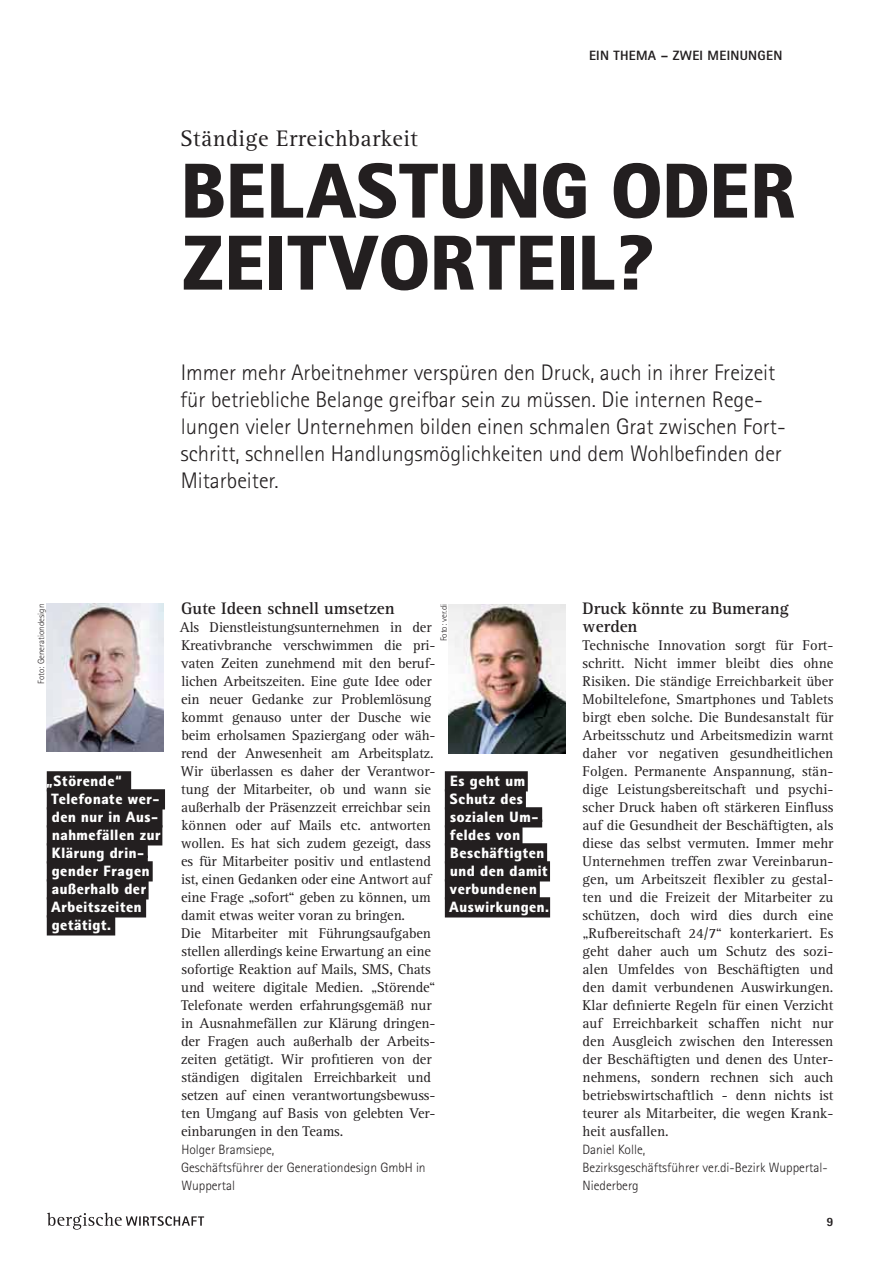
<style>
.page{position:relative;width:893px;height:1263px;background:#fff}
.page>*{position:absolute;margin:0;border:0;box-sizing:border-box;transform-origin:0 0}
.t1{font:900 78px/72px "Rotis II Sans Std";color:#231f20}
.t2{font:23.25px "Rotis Serif";letter-spacing:.02em;color:#231f20}
.t3{font:300 22.5px/27px "Rotis Sans Serif";color:#231f20}
.t4{font:700 17.25px/18px "Rotis Serif";color:#231f20}
.t5{font:900 15px/18px "Rotis II Sans Std";letter-spacing:.04em;color:#fff}
.t6{font:14.7px/18px "Rotis Serif";letter-spacing:-.01em;color:#231f20}
.t7{font:300 13.5px/18px "Rotis Sans Serif";color:#231f20}
.t8{font:800 13.5px "Rotis Sans Serif";letter-spacing:.02em;color:#231f20}
.t9{font:800 12.75px "Rotis Sans Serif";color:#231f20}
.t10{font:300 9px "Rotis Sans Serif";color:#231f20}
.s1{color:#231f20}
</style>
<div class="page">
<svg style="left:47px;top:1213px;width:157px;height:17px"></svg>
<img style="left:47px;top:604px;width:117px;height:148px">
<img style="left:449px;top:604px;width:117px;height:149px">
<div style="left:445px;top:771px;width:83px;height:20px;background:#231f20"></div>
<div style="left:445px;top:789px;width:81px;height:20px;background:#231f20"></div>
<div style="left:445px;top:807px;width:97px;height:20px;background:#231f20"></div>
<div style="left:445px;top:825px;width:77px;height:20px;background:#231f20"></div>
<div style="left:445px;top:843px;width:102px;height:20px;background:#231f20"></div>
<div style="left:445px;top:861px;width:105px;height:20px;background:#231f20"></div>
<div style="left:445px;top:879px;width:95px;height:20px;background:#231f20"></div>
<div style="left:445px;top:897px;width:105px;height:20px;background:#231f20"></div>
<div style="left:47px;top:771px;width:84px;height:20px;background:#231f20"></div>
<div style="left:47px;top:789px;width:118px;height:20px;background:#231f20"></div>
<div style="left:47px;top:807px;width:115px;height:20px;background:#231f20"></div>
<div style="left:47px;top:825px;width:115px;height:20px;background:#231f20"></div>
<div style="left:47px;top:843px;width:101px;height:20px;background:#231f20"></div>
<div style="left:47px;top:861px;width:106px;height:20px;background:#231f20"></div>
<div style="left:47px;top:879px;width:102px;height:20px;background:#231f20"></div>
<div style="left:47px;top:897px;width:99px;height:20px;background:#231f20"></div>
<div style="left:47px;top:915px;width:68px;height:20px;background:#231f20"></div>
<h2 class="t2" style="left:180px;top:129px;width:239px">Ständige Erreichbarkeit</h2>
<p class="t8" style="left:589px;top:50px;width:195px">EIN THEMA – ZWEI MEINUNGEN</p>
<h1 class="t1" style="left:181px;top:163px;width:616px">BELASTUNG ODER<br>ZEITVORTEIL?</h1>
<p class="t3" style="left:180px;top:361px;width:607px">Immer mehr Arbeitnehmer verspüren den Druck, auch in ihrer Freizeit für betriebliche Belange greifbar sein zu müssen. Die internen Rege&shy;lungen vieler Unternehmen bilden einen schmalen Grat zwischen Fort&shy;schritt, schnellen Handlungsmöglichkeiten und dem Wohlbefinden der Mitarbeiter.</p>
<p class="t10" style="left:38px;top:684px;width:81px;rotate:-90deg">Foto: Generationdesign</p>
<p class="t5" style="left:51px;top:773px;width:115px;text-indent:-5px">„Störende“<br>Telefonate wer-<span class="s1">. </span>den nur in Aus-<span class="s1">. </span>nahmefällen zur<br>Klärung drin-<span class="s1">. </span>gender Fragen außerhalb der<br>Arbeitszeiten getätigt.<span class="s1">.</span></p>
<p class="t4" style="left:181px;top:600px;width:215px">Gute Ideen schnell umsetzen</p>
<p class="t6" style="left:180px;top:619px;width:257px">Als Dienstleistungsunternehmen in der Kreativbranche verschwimmen die pri&shy;vaten Zeiten zunehmend mit den beruf&shy;lichen Arbeitszeiten. Eine gute Idee oder ein neuer Gedanke zur Problemlösung kommt genauso unter der Dusche wie beim erholsamen Spaziergang oder wäh&shy;rend der Anwesenheit am Arbeitsplatz.<br>Wir überlassen es daher der Verantwor&shy;tung der Mitarbeiter, ob und wann sie außerhalb der Präsenzzeit erreichbar sein können oder auf Mails etc. antworten wollen. Es hat sich zudem gezeigt, dass es für Mitarbeiter positiv und entlastend ist, einen Gedanken oder eine Antwort auf eine Frage „sofort“ geben zu können, um damit etwas weiter voran zu bringen.<br>Die Mitarbeiter mit Führungsaufgaben stellen allerdings keine Erwartung an eine sofortige Reaktion auf Mails, SMS, Chats und weitere digitale Medien. „Störende“ Telefonate werden erfahrungsgemäß nur in Ausnahmefällen zur Klärung dringen&shy;der Fragen auch außerhalb der Arbeits&shy;zeiten getätigt. Wir profitieren von der ständigen digitalen Erreichbarkeit und setzen auf einen verantwortungsbewuss&shy;ten Umgang auf Basis von gelebten Ver&shy;einbarungen in den Teams.</p>
<p class="t7" style="left:181px;top:1141px;width:246px">Holger Bramsiepe,<br>Geschäftsführer der Generationdesign GmbH in<br>Wuppertal</p>
<p class="t10" style="left:441px;top:641px;width:39px;rotate:-90deg">Foto: ver.di</p>
<p class="t5" style="left:449px;top:773px;width:101px">Es geht um<br>Schutz des sozialen Um-<span class="s1">. </span>feldes von<br>Beschäftigten und den damit verbundenen<br>Auswirkungen.</p>
<p class="t4" style="left:583px;top:600px;width:208px">Druck könnte zu Bumerang werden</p>
<p class="t6" style="left:583px;top:637px;width:252px;text-align:justify">Technische Innovation sorgt für Fort&shy;schritt. Nicht immer bleibt dies ohne Risiken. Die ständige Erreichbarkeit über Mobiltelefone, Smartphones und Tablets birgt eben solche. Die Bundesanstalt für Arbeitsschutz und Arbeitsmedizin warnt daher vor negativen gesundheitlichen Folgen. Permanente Anspannung, stän&shy;dige Leistungsbereitschaft und psychi&shy;scher Druck haben oft stärkeren Einfluss auf die Gesundheit der Beschäftigten, als diese das selbst vermuten. Immer mehr Unternehmen treffen zwar Vereinbarun&shy;gen, um Arbeitszeit flexibler zu gestal&shy;ten und die Freizeit der Mitarbeiter zu schützen, doch wird dies durch eine „Rufbereitschaft 24/7“ konterkariert. Es geht daher auch um Schutz des sozi&shy;alen Umfeldes von Beschäftigten und den damit verbundenen Auswirkungen.<br>Klar definierte Regeln für einen Verzicht auf Erreichbarkeit schaffen nicht nur den Ausgleich zwischen den Interessen der Beschäftigten und denen des Unter&shy;nehmens, sondern rechnen sich auch betriebswirtschaftlich - denn nichts ist teurer als Mitarbeiter, die wegen Krank&shy;heit ausfallen.</p>
<p class="t7" style="left:583px;top:1141px;width:247px">Daniel Kolle,<br>Bezirksgeschäftsführer ver.di-Bezirk Wuppertal-<br>Niederberg</p>
<p class="t9" style="left:826px;top:1217px;width:9px">9</p>
</div>
